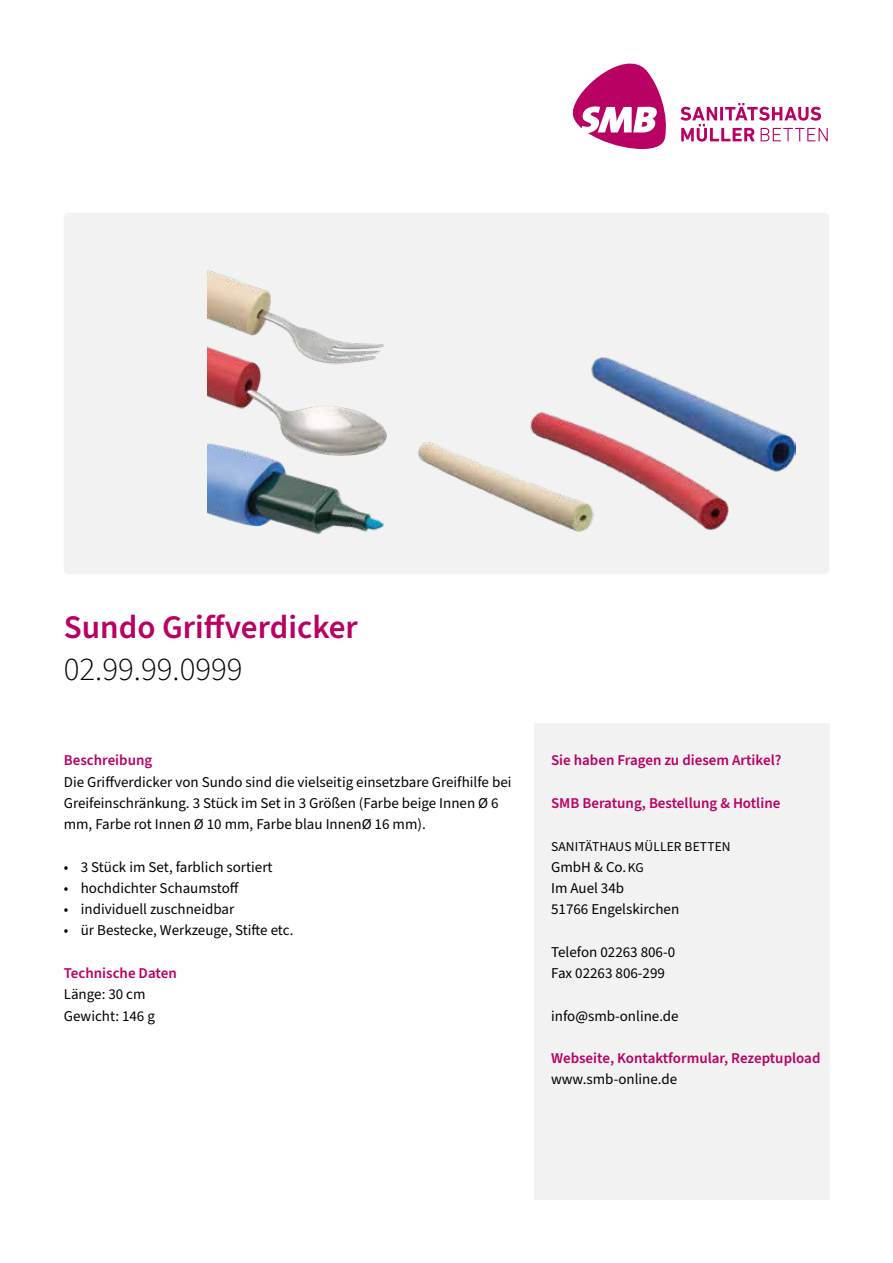
<style>
.page{position:relative;width:893px;height:1263px;background:#fff}
.page>*{position:absolute;margin:0;border:0;box-sizing:border-box;transform-origin:0 0}
.t1{font:600 33px "Source Sans Pro";color:#b90063}
.t2{font:300 33px "Source Sans Pro";color:#000}
.t3{font:15px/21.3px "Source Sans Pro";color:#000}
.t4{font:600 15px "Source Sans Pro";color:#b90063}
.t5{font:13.5px "Source Sans Pro";letter-spacing:.01em;color:#000}
.s1{font-size:13.5px}
</style>
<div class="page">
<div style="left:534px;top:723px;width:295px;height:476px;background:#f2f2f2"></div>
<svg style="left:572px;top:63px;width:94px;height:86px"></svg>
<svg style="left:680px;top:103px;width:148px;height:39px"></svg>
<div style="left:64px;top:213px;width:765px;height:361px;background:#f2f2f2;border-radius:4px"></div>
<img style="left:207px;top:270px;width:180px;height:265px">
<img style="left:418px;top:357px;width:377px;height:174px">
<h1 class="t1" style="left:64px;top:605px;width:296px">Sundo Griffverdicker</h1>
<h1 class="t2" style="left:64px;top:647px;width:180px">02.99.99.0999</h1>
<p class="t4" style="left:64px;top:750px;width:90px">Beschreibung</p>
<p class="t3" style="left:64px;top:771px;width:449px">Die Griffverdicker von Sundo sind die vielseitig einsetzbare Greifhilfe bei<br>Greifeinschränkung. 3 Stück im Set in 3 Größen (Farbe beige Innen Ø 6 mm, Farbe rot Innen Ø 10 mm, Farbe blau InnenØ 16 mm).</p>
<p class="t3" style="left:64px;top:856px;width:210px">• 3 Stück im Set, farblich sortiert</p>
<p class="t3" style="left:64px;top:878px;width:177px">• hochdichter Schaumstoff</p>
<p class="t3" style="left:64px;top:899px;width:172px">• individuell zuschneidbar</p>
<p class="t3" style="left:64px;top:920px;width:231px">• ür Bestecke, Werkzeuge, Stifte etc.</p>
<p class="t4" style="left:64px;top:963px;width:114px">Technische Daten</p>
<p class="t3" style="left:64px;top:984px;width:93px">Länge: 30 cm<br>Gewicht: 146 g</p>
<p class="t4" style="left:551px;top:750px;width:232px">Sie haben Fragen zu diesem Artikel?</p>
<p class="t4" style="left:551px;top:793px;width:231px">SMB Beratung, Bestellung &amp; Hotline</p>
<p class="t5" style="left:551px;top:837px;width:181px">SANITÄTHAUS MÜLLER BETTEN</p>
<p class="t3" style="left:551px;top:856px;width:130px">GmbH &amp; Co. <span class="s1">KG<br></span>Im Auel 34b<br>51766 Engelskirchen</p>
<p class="t3" style="left:551px;top:942px;width:126px">Telefon 02263 806-0<br>Fax 02263 806-299</p>
<p class="t3" style="left:551px;top:1005px;width:129px">info@smb-online.de</p>
<p class="t4" style="left:551px;top:1048px;width:271px">Webseite, Kontaktformular, Rezeptupload</p>
<p class="t3" style="left:551px;top:1069px;width:128px">www.smb-online.de</p>
</div>
